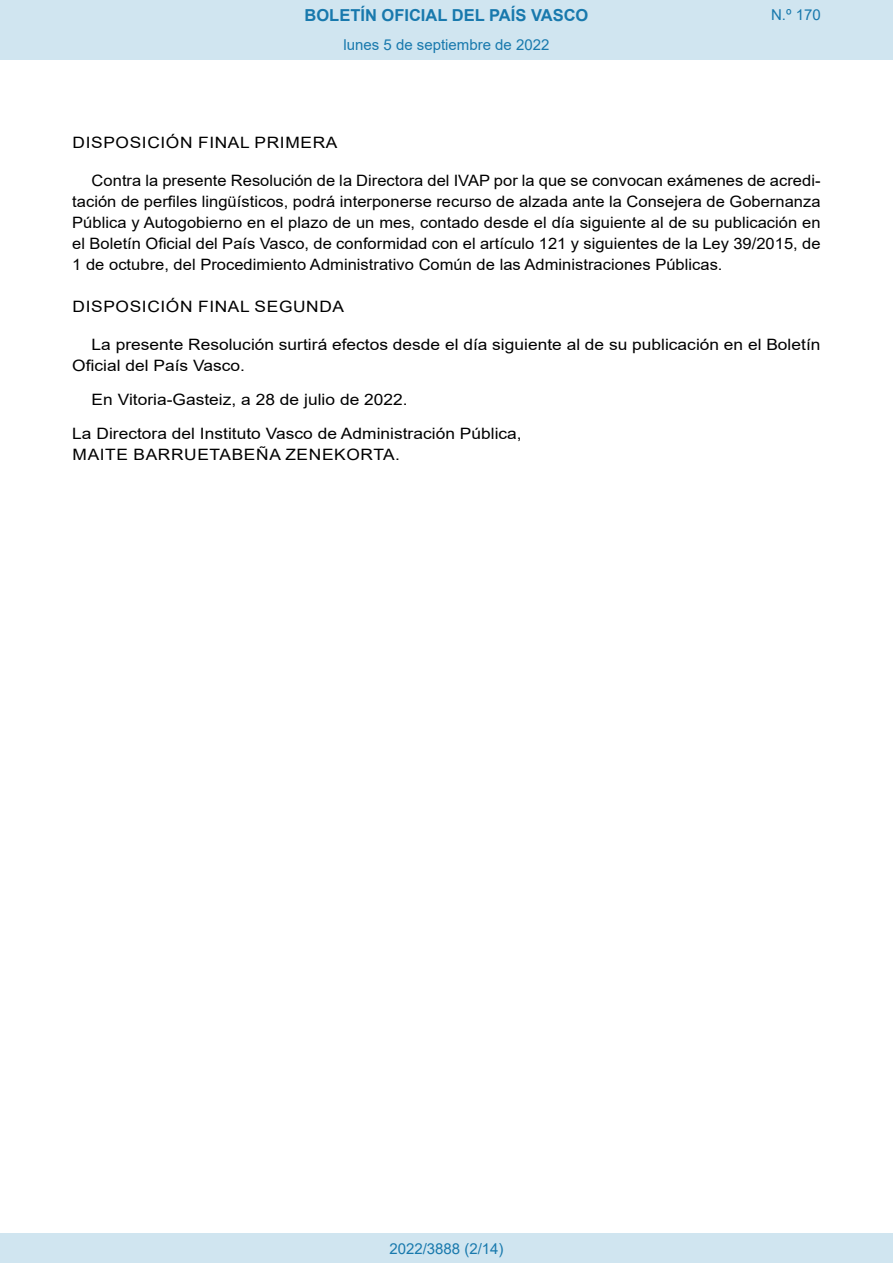
<style>
.page{position:relative;width:893px;height:1263px;background:#fff}
.page>*{position:absolute;margin:0;border:0;box-sizing:border-box;transform-origin:0 0}
.t1{font:700 16.5px "Arial";color:#1879ad}
.BOPVDetalle{font:15.6px/21px "Arial";color:#000;text-align:justify;scale:1.05 1}
.BOPVDetalle-2{font:15.6px/21px "Arial";color:#000;scale:1.11 1}
.BOPVFirmaPuesto{font:15.6px "Arial";color:#000;scale:1.11 1}
.BOPVDisposicion{font:15.6px "Arial";letter-spacing:.035em;color:#000;scale:1.11 1}
.BOPVFirmaLugFec{font:15.6px "Arial";color:#000;scale:1.11 1}
.BOPVFirmaNombre{font:15.6px "Arial";letter-spacing:.035em;color:#000;scale:1.11 1}
.Paginacion_Centro{font:15px "Arial";color:#1879ad}
</style>
<div class="page">
<div style="left:0;top:0;width:893px;height:60px;background:#d0e5f0"></div>
<div style="left:0;top:1233px;width:893px;height:30px;background:#d0e5f0"></div>
<p class="t1" style="left:305px;top:3px;width:285px">BOLETÍN OFICIAL DEL PAÍS VASCO</p>
<p class="Paginacion_Centro" style="left:343px;top:35px;width:207px">lunes 5 de septiembre de 2022</p>
<p class="Paginacion_Centro" style="left:771px;top:5px;width:51px">N.º 170</p>
<p class="BOPVDisposicion" style="left:73px;top:132px;width:240px">DISPOSICIÓN FINAL PRIMERA</p>
<p class="BOPVDetalle" style="left:72px;top:170px;width:714px;text-indent:19px">Contra la presente Resolución de la Directora del IVAP por la que se convocan exámenes de acredi&shy;tación de perfiles lingüísticos, podrá interponerse recurso de alzada ante la Consejera de Gobernanza Pública y Autogobierno en el plazo de un mes, contado desde el día siguiente al de su publicación en el Boletín Oficial del País Vasco, de conformidad con el artículo 121 y siguientes de la Ley 39/2015, de 1 de octubre, del Procedimiento Administrativo Común de las Administraciones Públicas.</p>
<p class="BOPVDisposicion" style="left:73px;top:296px;width:246px">DISPOSICIÓN FINAL SEGUNDA</p>
<p class="BOPVDetalle-2" style="left:72px;top:334px;width:676px;text-indent:19px">La presente Resolución surtirá efectos desde el día siguiente al de su publicación en el Boletín<br>Oficial del País Vasco.</p>
<p class="BOPVFirmaLugFec" style="left:92px;top:389px;width:286px">En Vitoria-Gasteiz, a 28 de julio de 2022.</p>
<p class="BOPVFirmaPuesto" style="left:72px;top:423px;width:406px">La Directora del Instituto Vasco de Administración Pública,</p>
<p class="BOPVFirmaNombre" style="left:73px;top:444px;width:296px">MAITE BARRUETABEÑA ZENEKORTA.</p>
<p class="Paginacion_Centro" style="left:389px;top:1238px;width:116px">2022/3888 (2/14)</p>
</div>
